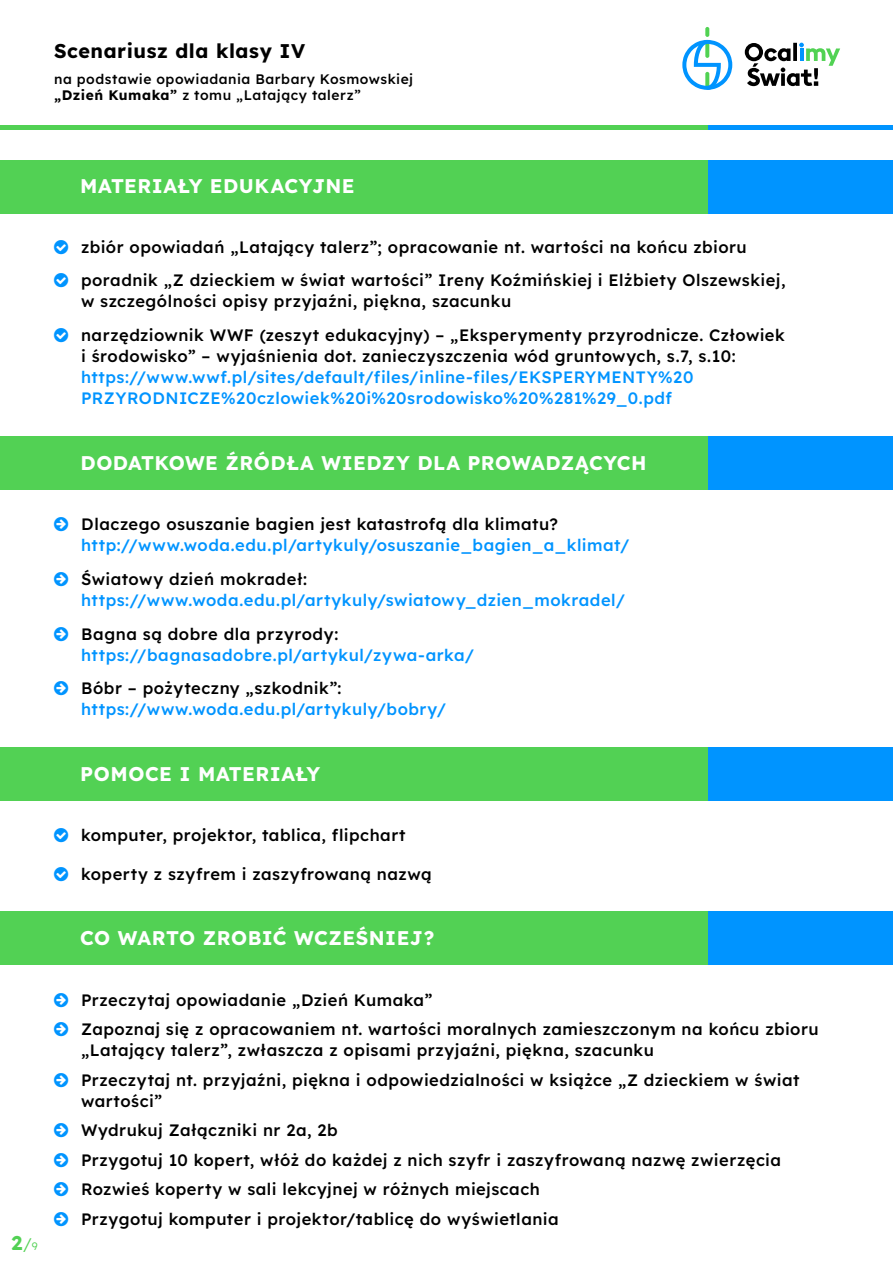
<style>
.page{position:relative;width:893px;height:1263px;background:#fff}
.page>*{position:absolute;margin:0;border:0;box-sizing:border-box;transform-origin:0 0}
.t1{font:700 19.8px "Lexend";letter-spacing:.02em;color:#fff}
.t2{font:700 19.8px "Lexend";letter-spacing:.03em;color:#000}
.t3{font:700 19.8px "Lexend";color:#52d154}
.t4{font:500 16.5px/29.5px "Lexend";letter-spacing:.03em;color:#000}
.t5{font:500 16.5px/21px "Lexend";letter-spacing:.03em;color:#0094ff}
.t6{font:500 13.8px/16.5px "Lexend";letter-spacing:.04em;color:#000}
.s1{font-weight:700}
.s2{font-weight:300;font-size:16.8px}
.s3{font-weight:300;font-size:10.8px}
</style>
<div class="page">
<div style="left:0;top:125px;width:893px;height:5px;background:#52d154"></div>
<div style="left:708px;top:125px;width:185px;height:5px;background:#0094ff"></div>
<svg style="left:705px;top:27px;width:4px;height:10px"></svg>
<svg style="left:682px;top:40px;width:50px;height:50px"></svg>
<svg style="left:745px;top:43px;width:95px;height:43px"></svg>
<div style="left:0;top:436px;width:893px;height:53px;background:#52d154"></div>
<div style="left:708px;top:436px;width:185px;height:53px;background:#0094ff"></div>
<div style="left:0;top:911px;width:893px;height:53px;background:#52d154"></div>
<div style="left:708px;top:911px;width:185px;height:53px;background:#0094ff"></div>
<div style="left:0;top:747px;width:893px;height:53px;background:#52d154"></div>
<div style="left:708px;top:747px;width:185px;height:53px;background:#0094ff"></div>
<div style="left:0;top:160px;width:893px;height:53px;background:#52d154"></div>
<div style="left:708px;top:160px;width:185px;height:53px;background:#0094ff"></div>
<p class="t2" style="left:54px;top:37px;width:253px">Scenariusz dla klasy IV</p>
<p class="t6" style="left:54px;top:70px;width:361px">na podstawie opowiadania Barbary Kosmowskiej <span class="s1">„Dzień Kumaka”</span> z tomu „Latający talerz”</p>
<p class="t3" style="left:11px;top:1228px;width:28px">2<span class="s2">/</span><span class="s3">9</span></p>
<p class="t1" style="left:80px;top:172px;width:276px">MATERIAŁY EDUKACYJNE</p>
<p class="t4" style="left:81px;top:229px;width:706px;line-height:33.8px">zbiór opowiadań „Latający talerz”; opracowanie nt. wartości na końcu zbioru poradnik „Z dzieckiem w świat wartości” Ireny Koźmińskiej i Elżbiety Olszewskiej,</p>
<p class="t4" style="left:81px;top:283px;width:705px;line-height:33.8px">w szczególności opisy przyjaźni, piękna, szacunku<br>narzędziownik WWF (zeszyt edukacyjny) – „Eksperymenty przyrodnicze. Człowiek</p>
<p class="t4" style="left:81px;top:340px;width:656px">i środowisko” – wyjaśnienia dot. zanieczyszczenia wód gruntowych, s.7, s.10:</p>
<p class="t5" style="left:81px;top:366px;width:614px">https://www.wwf.pl/sites/default/files/inline-files/EKSPERYMENTY%20<br>PRZYRODNICZE%20czlowiek%20i%20srodowisko%20%281%29_0.pdf</p>
<p class="t1" style="left:80px;top:449px;width:567px">DODATKOWE ŹRÓDŁA WIEDZY DLA PROWADZĄCYCH</p>
<p class="t4" style="left:81px;top:508px;width:478px">Dlaczego osuszanie bagien jest katastrofą dla klimatu?</p>
<p class="t5" style="left:81px;top:534px;width:550px">http://www.woda.edu.pl/artykuly/osuszanie_bagien_a_klimat/</p>
<p class="t4" style="left:81px;top:563px;width:227px">Światowy dzień mokradeł:</p>
<p class="t5" style="left:81px;top:588px;width:545px">https://www.woda.edu.pl/artykuly/swiatowy_dzien_mokradel/</p>
<p class="t4" style="left:81px;top:618px;width:259px">Bagna są dobre dla przyrody:</p>
<p class="t5" style="left:81px;top:643px;width:394px">https://bagnasadobre.pl/artykul/zywa-arka/</p>
<p class="t4" style="left:81px;top:673px;width:262px">Bóbr – pożyteczny „szkodnik”:</p>
<p class="t5" style="left:81px;top:698px;width:366px">https://www.woda.edu.pl/artykuly/bobry/</p>
<p class="t1" style="left:80px;top:759px;width:242px">POMOCE I MATERIAŁY</p>
<p class="t4" style="left:81px;top:820px;width:326px">komputer, projektor, tablica, flipchart</p>
<p class="t4" style="left:81px;top:858px;width:352px">koperty z szyfrem i zaszyfrowaną nazwą</p>
<p class="t1" style="left:80px;top:923px;width:355px">CO WARTO ZROBIĆ WCZEŚNIEJ?</p>
<p class="t4" style="left:81px;top:984px;width:739px">Przeczytaj opowiadanie „Dzień Kumaka”<br>Zapoznaj się z opracowaniem nt. wartości moralnych zamieszczonym na końcu zbioru</p>
<p class="t4" style="left:81px;top:1034px;width:720px">„Latający talerz”, zwłaszcza z opisami przyjaźni, piękna, szacunku<br>Przeczytaj nt. przyjaźni, piękna i odpowiedzialności w książce „Z dzieckiem w świat</p>
<p class="t4" style="left:81px;top:1085px;width:702px">wartości”<br>Wydrukuj Załączniki nr 2a, 2b<br>Przygotuj 10 kopert, włóż do każdej z nich szyfr i zaszyfrowaną nazwę zwierzęcia Rozwieś koperty w sali lekcyjnej w różnych miejscach<br>Przygotuj komputer i projektor/tablicę do wyświetlania</p>
</div>
